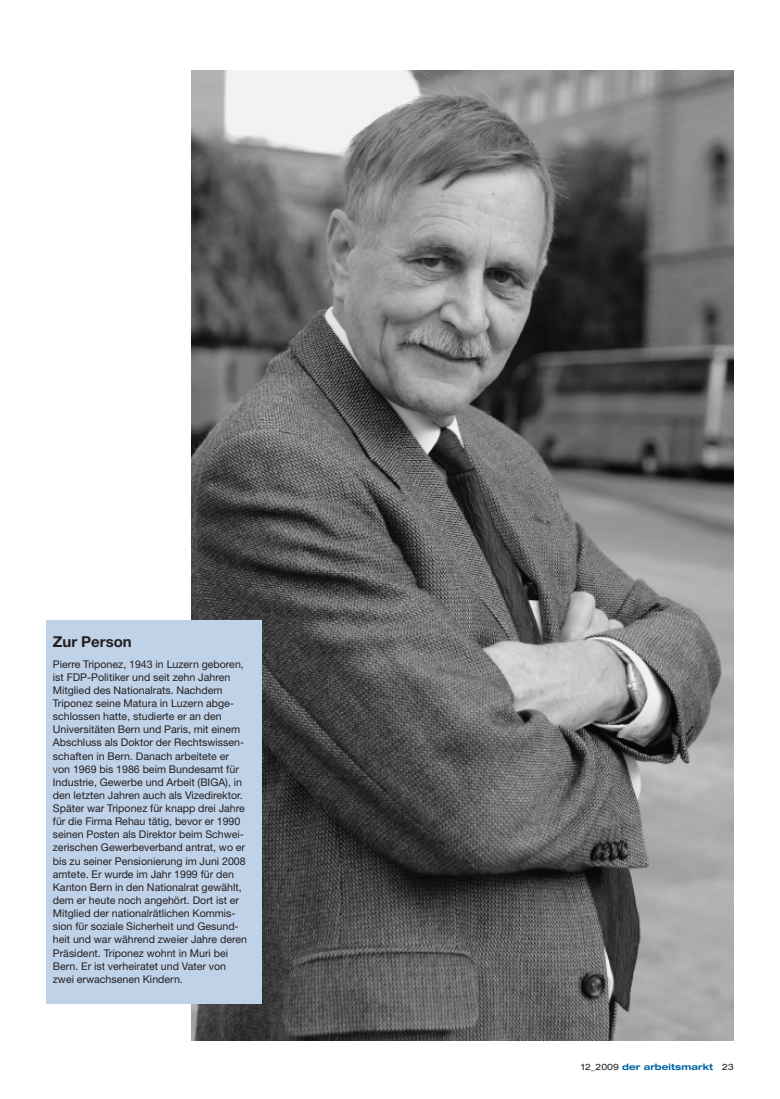
<style>
.page{position:relative;width:780px;height:1099px;background:#fff}
.page>*{position:absolute;margin:0;border:0;box-sizing:border-box;transform-origin:0 0}
.dam_12_Kasten_Titel{font:700 15px "Helvetica Neue LT";color:#231f20}
.dam_13_Kastentext{font:10.62px/13.1px "Helvetica Neue LT";color:#231f20}
.t1{font:700 expanded 8.75px "Helvetica Neue LT";letter-spacing:.01em;color:#0065a4}
.s1{font-weight:400;color:#231f20}
</style>
<div class="page">
<img style="left:191px;top:71px;width:542px;height:969px">
<div style="left:46px;top:620px;width:216px;height:383px;background:#c0d2e8"></div>
<p class="dam_12_Kasten_Titel" style="left:53px;top:632px;width:80px">Zur Person</p>
<p class="dam_13_Kastentext" style="left:53px;top:657px;width:196px">Pierre Triponez, 1943 in Luzern geboren, ist FDP-Politiker und seit zehn Jahren Mitglied des Nationalrats. Nachdem Triponez seine Matura in Luzern abge&shy;schlossen hatte, studierte er an den Universitäten Bern und Paris, mit einem Abschluss als Doktor der Rechtswissen&shy;schaften in Bern. Danach arbeitete er von 1969 bis 1986 beim Bundesamt für Industrie, Gewerbe und Arbeit (BIGA), in den letzten Jahren auch als Vizedirektor.<br>Später war Triponez für knapp drei Jahre für die Firma Rehau tätig, bevor er 1990 seinen Posten als Direktor beim Schwei&shy;zerischen Gewerbeverband antrat, wo er bis zu seiner Pensionierung im Juni 2008 amtete. Er wurde im Jahr 1999 für den Kanton Bern in den Nationalrat gewählt, dem er heute noch angehört. Dort ist er Mitglied der nationalrätlichen Kommis&shy;sion für soziale Sicherheit und Gesund&shy;heit und war während zweier Jahre deren Präsident. Triponez wohnt in Muri bei Bern. Er ist verheiratet und Vater von zwei erwachsenen Kindern.</p>
<p class="t1" style="left:581px;top:1061px;width:154px"><span class="s1">12_2009</span> der arbeitsmarkt <span class="s1">23</span></p>
</div>
